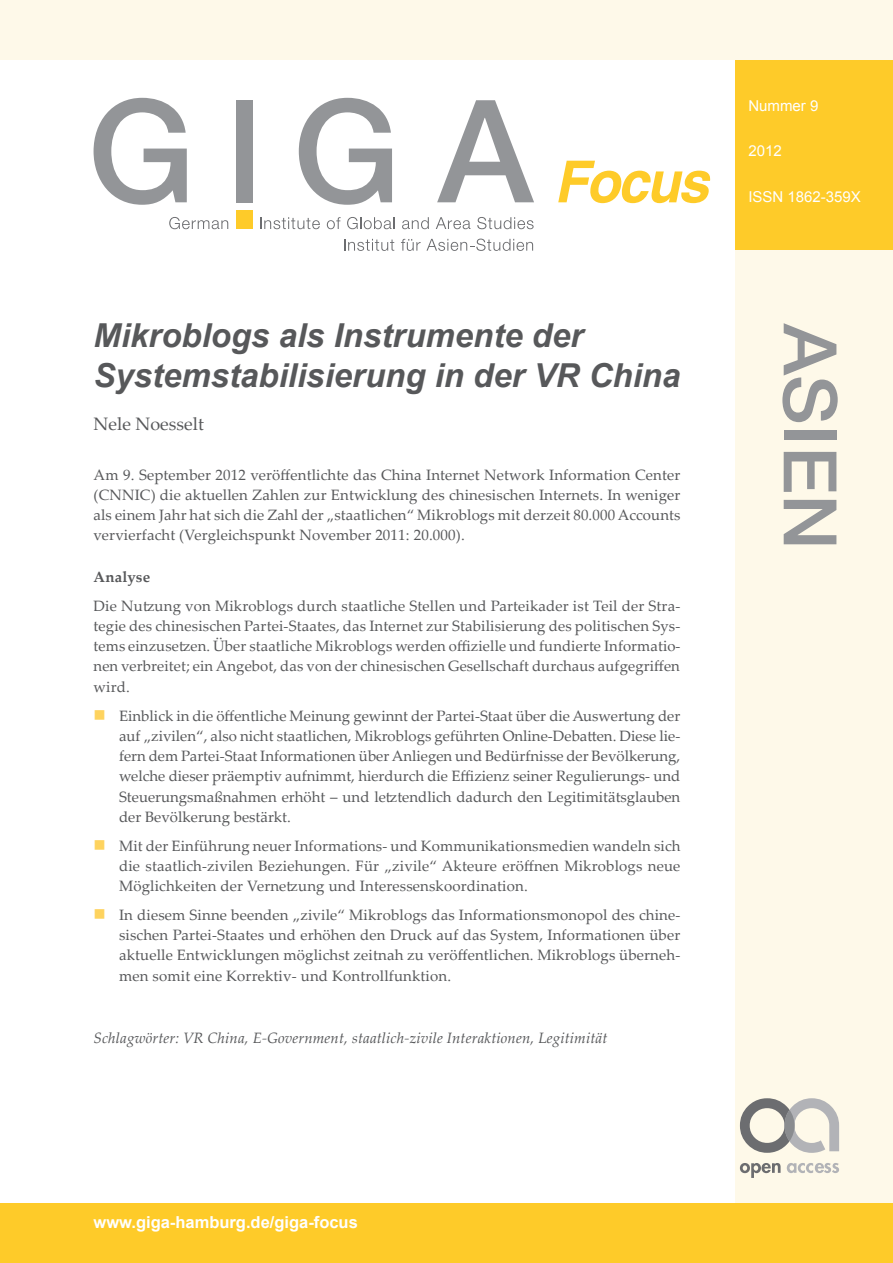
<style>
.page{position:relative;width:893px;height:1263px;background:#fff}
.page>*{position:absolute;margin:0;border:0;box-sizing:border-box;transform-origin:0 0}
.foc__1__seite_titel{font:italic 700 33px/39.6px "Arial";color:#57585a}
.foc__1__seite_autor{font:18px "Palatino Linotype";color:#57585a}
.foc__text_fusszeile{font:700 16.5px "Arial";color:#fff}
.foc__1__seite_aufzae{font:15px/20.2px "Palatino Linotype";letter-spacing:.01em;color:#57585a;text-align:justify}
.foc__1__seite_fliess{font:15px/20.2px "Palatino Linotype";letter-spacing:.01em;color:#57585a;text-align:justify}
.foc__1__seite_schlag{font:italic 15px "Palatino Linotype";letter-spacing:.01em;color:#57585a}
.foc__1__seite_ausgab{font:15px "Arial";color:#fff}
.foc__1__seite_analys{font:700 15px "Palatino Linotype";letter-spacing:.01em;color:#57585a}
</style>
<div class="page">
<div style="left:736px;top:60px;width:157px;height:207px;background:#fecb29"></div>
<div style="left:736px;top:251px;width:157px;height:1012px;background:#fef9e9"></div>
<div style="left:0;top:1203px;width:893px;height:60px;background:#fecb29"></div>
<div style="left:0;top:0;width:893px;height:60px;background:#fef9e9"></div>
<svg style="left:782px;top:323px;width:56px;height:99px"></svg>
<div style="left:784px;top:430px;width:52px;height:10px;background:#939598"></div>
<svg style="left:784px;top:452px;width:52px;height:40px"></svg>
<svg style="left:784px;top:500px;width:52px;height:44px"></svg>
<svg style="left:344px;top:239px;width:50px;height:12px"></svg>
<svg style="left:401px;top:239px;width:132px;height:12px"></svg>
<svg style="left:169px;top:217px;width:59px;height:12px"></svg>
<svg style="left:260px;top:217px;width:60px;height:12px"></svg>
<svg style="left:327px;top:217px;width:14px;height:12px"></svg>
<svg style="left:347px;top:217px;width:47px;height:12px"></svg>
<svg style="left:402px;top:217px;width:27px;height:12px"></svg>
<svg style="left:436px;top:217px;width:34px;height:12px"></svg>
<svg style="left:477px;top:217px;width:57px;height:12px"></svg>
<div style="left:236px;top:100px;width:17px;height:102px;background:#939598"></div>
<svg style="left:94px;top:98px;width:93px;height:107px"></svg>
<svg style="left:299px;top:98px;width:93px;height:107px"></svg>
<svg style="left:437px;top:100px;width:97px;height:102px"></svg>
<div style="left:236px;top:211px;width:17px;height:18px;background:#fecb29"></div>
<svg style="left:558px;top:161px;width:153px;height:42px"></svg>
<svg style="left:740px;top:1098px;width:99px;height:55px"></svg>
<svg style="left:740px;top:1163px;width:41px;height:15px"></svg>
<svg style="left:787px;top:1163px;width:52px;height:10px"></svg>
<p class="foc__1__seite_titel" style="left:94px;top:317px;width:588px">Mikroblogs als Instrumente der<br>Systemstabilisierung in der VR China</p>
<p class="foc__1__seite_autor" style="left:94px;top:411px;width:112px">Nele Noesselt</p>
<p class="foc__1__seite_fliess" style="left:94px;top:464px;width:588px">Am 9. September 2012 veröffentlichte das China Internet Network Information Center (CNNIC) die aktuellen Zahlen zur Entwicklung des chinesischen Internets. In weniger als einem Jahr hat sich die Zahl der „staatlichen“ Mikroblogs mit derzeit 80.000 Accounts vervierfacht (Vergleichspunkt November 2011: 20.000).</p>
<p class="foc__1__seite_analys" style="left:94px;top:566px;width:58px">Analyse</p>
<p class="foc__1__seite_fliess" style="left:94px;top:595px;width:588px">Die Nutzung von Mikroblogs durch staatliche Stellen und Parteikader ist Teil der Stra&shy;tegie des chinesischen Partei-Staates, das Internet zur Stabilisierung des politischen Sys&shy;tems einzusetzen. Über staatliche Mikroblogs werden offizielle und fundierte Informatio&shy;nen verbreitet; ein Angebot, das von der chinesischen Gesellschaft durchaus aufgegriffen wird.</p>
<p class="foc__1__seite_aufzae" style="left:119px;top:705px;width:563px">Einblick in die öffentliche Meinung gewinnt der Partei-Staat über die Auswertung der auf „zivilen“, also nicht staatlichen, Mikroblogs geführten Online-Debatten. Diese lie&shy;fern dem Partei-Staat Informationen über Anliegen und Bedürfnisse der Bevölkerung, welche dieser präemptiv aufnimmt, hierdurch die Effizienz seiner Regulierungs- und Steuerungsmaßnahmen erhöht – und letztendlich dadurch den Legitimitätsglauben der Bevölkerung bestärkt.</p>
<p class="foc__1__seite_aufzae" style="left:119px;top:835px;width:563px">Mit der Einführung neuer Informations- und Kommunikationsmedien wandeln sich die staatlich-zivilen Beziehungen. Für „zivile“ Akteure eröffnen Mikroblogs neue Möglichkeiten der Vernetzung und Interessenskoordination.</p>
<p class="foc__1__seite_aufzae" style="left:119px;top:904px;width:563px">In diesem Sinne beenden „zivile“ Mikroblogs das Informationsmonopol des chine&shy;sischen Partei-Staates und erhöhen den Druck auf das System, Informationen über aktuelle Entwicklungen möglichst zeitnah zu veröffentlichen. Mikroblogs überneh&shy;men somit eine Korrektiv- und Kontrollfunktion.</p>
<p class="foc__1__seite_schlag" style="left:94px;top:1027px;width:515px">Schlagwörter: VR China, E-Government, staatlich-zivile Interaktionen, Legitimität</p>
<p class="foc__text_fusszeile" style="left:94px;top:1211px;width:266px">www.giga-hamburg.de/giga-focus</p>
<p class="foc__1__seite_ausgab" style="left:748px;top:96px;width:72px">Nummer 9</p>
<p class="foc__1__seite_ausgab" style="left:748px;top:141px;width:35px">2012</p>
<p class="foc__1__seite_ausgab" style="left:748px;top:187px;width:114px">ISSN 1862-359X</p>
</div>
